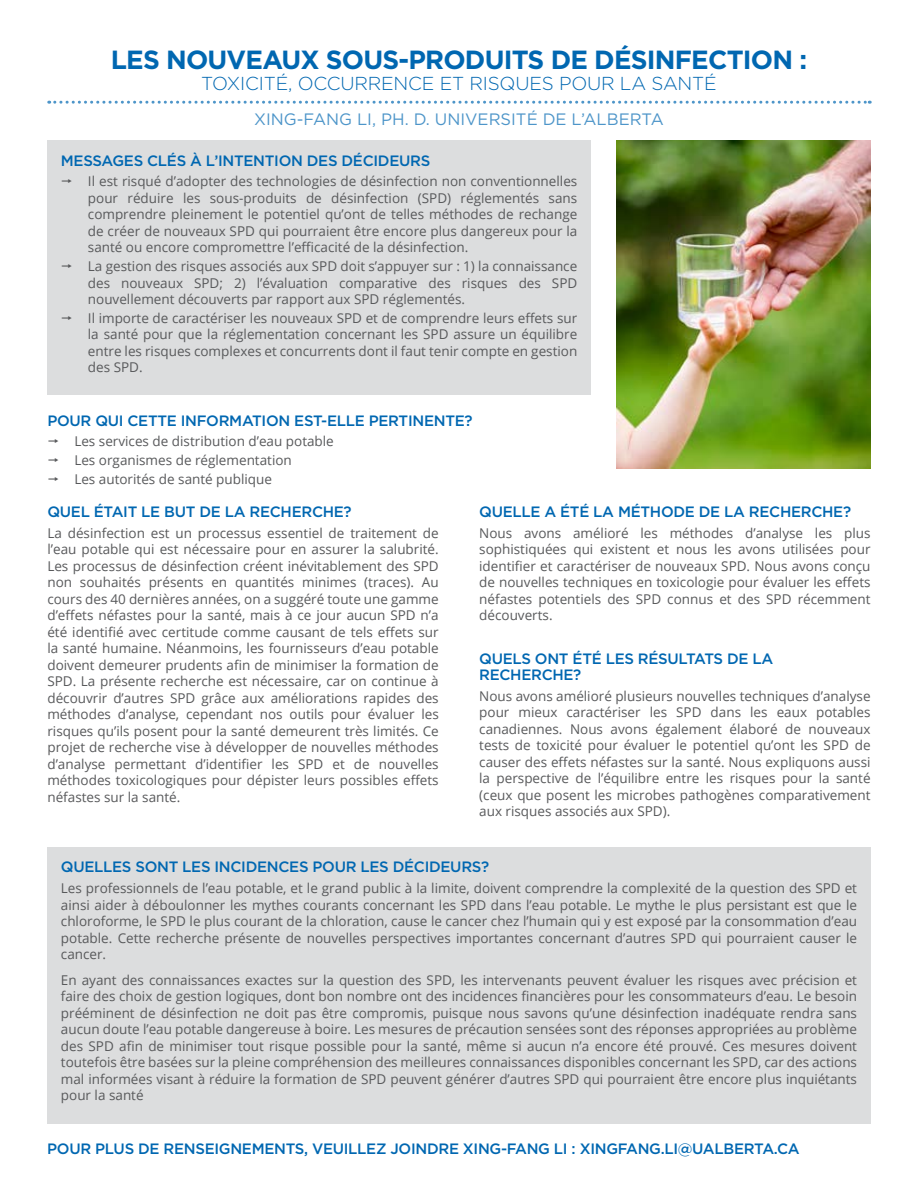
<style>
.page{position:relative;width:918px;height:1188px;background:#fff}
.page>*{position:absolute;margin:0;border:0;box-sizing:border-box;transform-origin:0 0}
.t1{font:700 26.25px "Gotham";letter-spacing:-.03em;color:#0067b1}
.t2{font:300 18.75px "Gotham";letter-spacing:-.01em;color:#0067b1}
.t3{font:16.5px "Gotham";color:#4d95c9}
.t4{font:500 15px/16.5px "Gotham";letter-spacing:-.02em;color:#0067b1}
.t5{font:13.5px/16.5px "Open Sans";color:#58595b;text-align:justify}
</style>
<div class="page">
<svg style="left:49px;top:101px;width:821px;height:3px"></svg>
<div style="left:47px;top:140px;width:544px;height:255px;background:#dcddde"></div>
<img style="left:617px;top:140px;width:254px;height:328px">
<div style="left:47px;top:847px;width:824px;height:276px;background:#dcddde"></div>
<h1 class="t1" style="left:111px;top:42px;width:698px">LES NOUVEAUX SOUS-PRODUITS DE DÉSINFECTION :</h1>
<h2 class="t2" style="left:201px;top:72px;width:517px">TOXICITÉ, OCCURRENCE ET RISQUES POUR LA SANTÉ</h2>
<p class="t3" style="left:254px;top:109px;width:411px">XING-FANG LI, PH. D. UNIVERSITÉ DE L’ALBERTA</p>
<p class="t4" style="left:61px;top:152px;width:371px">MESSAGES CLÉS À L’INTENTION DES DÉCIDEURS</p>
<p class="t5" style="left:88px;top:173px;width:491px">Il est risqué d’adopter des technologies de désinfection non conventionnelles pour réduire les sous-produits de désinfection (SPD) réglementés sans comprendre pleinement le potentiel qu’ont de telles méthodes de rechange de créer de nouveaux SPD qui pourraient être encore plus dangereux pour la santé ou encore compromettre l’efficacité de la désinfection.</p>
<p class="t5" style="left:88px;top:258px;width:491px">La gestion des risques associés aux SPD doit s’appuyer sur : 1) la connaissance des nouveaux SPD; 2) l’évaluation comparative des risques des SPD nouvellement découverts par rapport aux SPD réglementés.</p>
<p class="t5" style="left:88px;top:309px;width:491px">Il importe de caractériser les nouveaux SPD et de comprendre leurs effets sur la santé pour que la réglementation concernant les SPD assure un équilibre entre les risques complexes et concurrents dont il faut tenir compte en gestion des SPD.</p>
<p class="t4" style="left:47px;top:412px;width:427px">POUR QUI CETTE INFORMATION EST-ELLE PERTINENTE?</p>
<p class="t5" style="left:74px;top:432px;width:261px;line-height:18.6px;text-align:left">Les services de distribution d’eau potable<br>Les organismes de réglementation<br>Les autorités de santé publique</p>
<p class="t4" style="left:47px;top:503px;width:306px">QUEL ÉTAIT LE BUT DE LA RECHERCHE?</p>
<p class="t5" style="left:47px;top:524px;width:393px">La désinfection est un processus essentiel de traitement de l’eau potable qui est nécessaire pour en assurer la salubrité.<br>Les processus de désinfection créent inévitablement des SPD non souhaités présents en quantités minimes (traces). Au cours des 40 dernières années, on a suggéré toute une gamme d’effets néfastes pour la santé, mais à ce jour aucun SPD n’a été identifié avec certitude comme causant de tels effets sur la santé humaine. Néanmoins, les fournisseurs d’eau potable doivent demeurer prudents afin de minimiser la formation de SPD. La présente recherche est nécessaire, car on continue à découvrir d’autres SPD grâce aux améliorations rapides des méthodes d’analyse, cependant nos outils pour évaluer les risques qu’ils posent pour la santé demeurent très limités. Ce projet de recherche vise à développer de nouvelles méthodes d’analyse permettant d’identifier les SPD et de nouvelles méthodes toxicologiques pour dépister leurs possibles effets néfastes sur la santé.</p>
<p class="t4" style="left:479px;top:503px;width:373px">QUELLE A ÉTÉ LA MÉTHODE DE LA RECHERCHE?</p>
<p class="t5" style="left:479px;top:524px;width:393px">Nous avons amélioré les méthodes d’analyse les plus sophistiquées qui existent et nous les avons utilisées pour identifier et caractériser de nouveaux SPD. Nous avons conçu de nouvelles techniques en toxicologie pour évaluer les effets néfastes potentiels des SPD connus et des SPD récemment découverts.</p>
<p class="t4" style="left:479px;top:650px;width:296px">QUELS ONT ÉTÉ LES RÉSULTATS DE LA<br>RECHERCHE?</p>
<p class="t5" style="left:479px;top:687px;width:393px">Nous avons amélioré plusieurs nouvelles techniques d’analyse pour mieux caractériser les SPD dans les eaux potables canadiennes. Nous avons également élaboré de nouveaux tests de toxicité pour évaluer le potentiel qu’ont les SPD de causer des effets néfastes sur la santé. Nous expliquons aussi la perspective de l’équilibre entre les risques pour la santé (ceux que posent les microbes pathogènes comparativement aux risques associés aux SPD).</p>
<p class="t4" style="left:61px;top:859px;width:430px">QUELLES SONT LES INCIDENCES POUR LES DÉCIDEURS?</p>
<p class="t5" style="left:61px;top:880px;width:798px">Les professionnels de l’eau potable, et le grand public à la limite, doivent comprendre la complexité de la question des SPD et ainsi aider à déboulonner les mythes courants concernant les SPD dans l’eau potable. Le mythe le plus persistant est que le chloroforme, le SPD le plus courant de la chloration, cause le cancer chez l’humain qui y est exposé par la consommation d’eau potable. Cette recherche présente de nouvelles perspectives importantes concernant d’autres SPD qui pourraient causer le cancer.</p>
<p class="t5" style="left:61px;top:971px;width:798px">En ayant des connaissances exactes sur la question des SPD, les intervenants peuvent évaluer les risques avec précision et faire des choix de gestion logiques, dont bon nombre ont des incidences financières pour les consommateurs d’eau. Le besoin prééminent de désinfection ne doit pas être compromis, puisque nous savons qu’une désinfection inadéquate rendra sans aucun doute l’eau potable dangereuse à boire. Les mesures de précaution sensées sont des réponses appropriées au problème des SPD afin de minimiser tout risque possible pour la santé, même si aucun n’a encore été prouvé. Ces mesures doivent toutefois être basées sur la pleine compréhension des meilleures connaissances disponibles concernant les SPD, car des actions mal informées visant à réduire la formation de SPD peuvent générer d’autres SPD qui pourraient être encore plus inquiétants pour la santé</p>
<p class="t4" style="left:47px;top:1141px;width:754px">POUR PLUS DE RENSEIGNEMENTS, VEUILLEZ JOINDRE XING-FANG LI : XINGFANG.LI@UALBERTA.CA</p>
</div>
